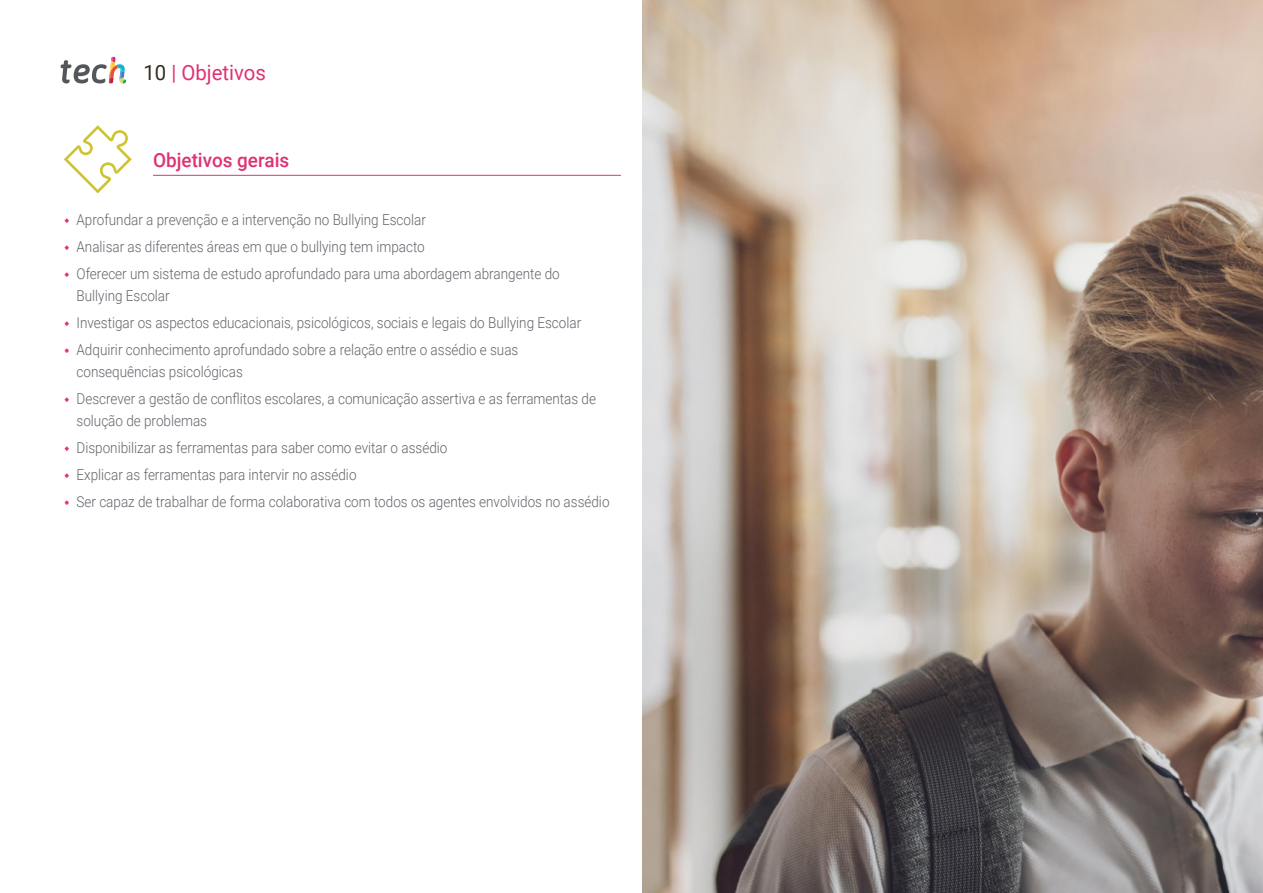
<style>
.page{position:relative;width:1263px;height:893px;background:#fff}
.page>*{position:absolute;margin:0;border:0;box-sizing:border-box;transform-origin:0 0}
.t1{font:21px "Roboto";color:#df3174}
.t2{font:500 19.5px "Roboto";color:#df3174}
.t3{font:300 15px/26.7px "Roboto";color:#61646a;scale:.9 1}
.s1{color:#312e20}
</style>
<div class="page">
<img style="left:642px;top:0;width:621px;height:893px">
<hr style="left:153px;top:175px;width:468px;height:1px;background:#df3174">
<svg style="left:64px;top:125px;width:68px;height:68px"></svg>
<svg style="left:61px;top:57px;width:65px;height:27px"></svg>
<h1 class="t1" style="left:144px;top:57px;width:124px"><span class="s1">10</span> | Objetivos</h1>
<h2 class="t2" style="left:153px;top:146px;width:138px">Objetivos gerais</h2>
<p class="t3" style="left:77px;top:206px;width:538px">Aprofundar a prevenção e a intervenção no Bullying Escolar<br>Analisar as diferentes áreas em que o bullying tem impacto<br>Oferecer um sistema de estudo aprofundado para uma abordagem abrangente do</p>
<p class="t3" style="left:77px;top:282px;width:562px">Bullying Escolar<br>Investigar os aspectos educacionais, psicológicos, sociais e legais do Bullying Escolar<br>Adquirir conhecimento aprofundado sobre a relação entre o assédio e suas</p>
<p class="t3" style="left:77px;top:358px;width:579px">consequências psicológicas<br>Descrever a gestão de conflitos escolares, a comunicação assertiva e as ferramentas de</p>
<p class="t3" style="left:77px;top:407px;width:594px">solução de problemas<br>Disponibilizar as ferramentas para saber como evitar o assédio<br>Explicar as ferramentas para intervir no assédio<br>Ser capaz de trabalhar de forma colaborativa com todos os agentes envolvidos no assédio</p>
</div>
